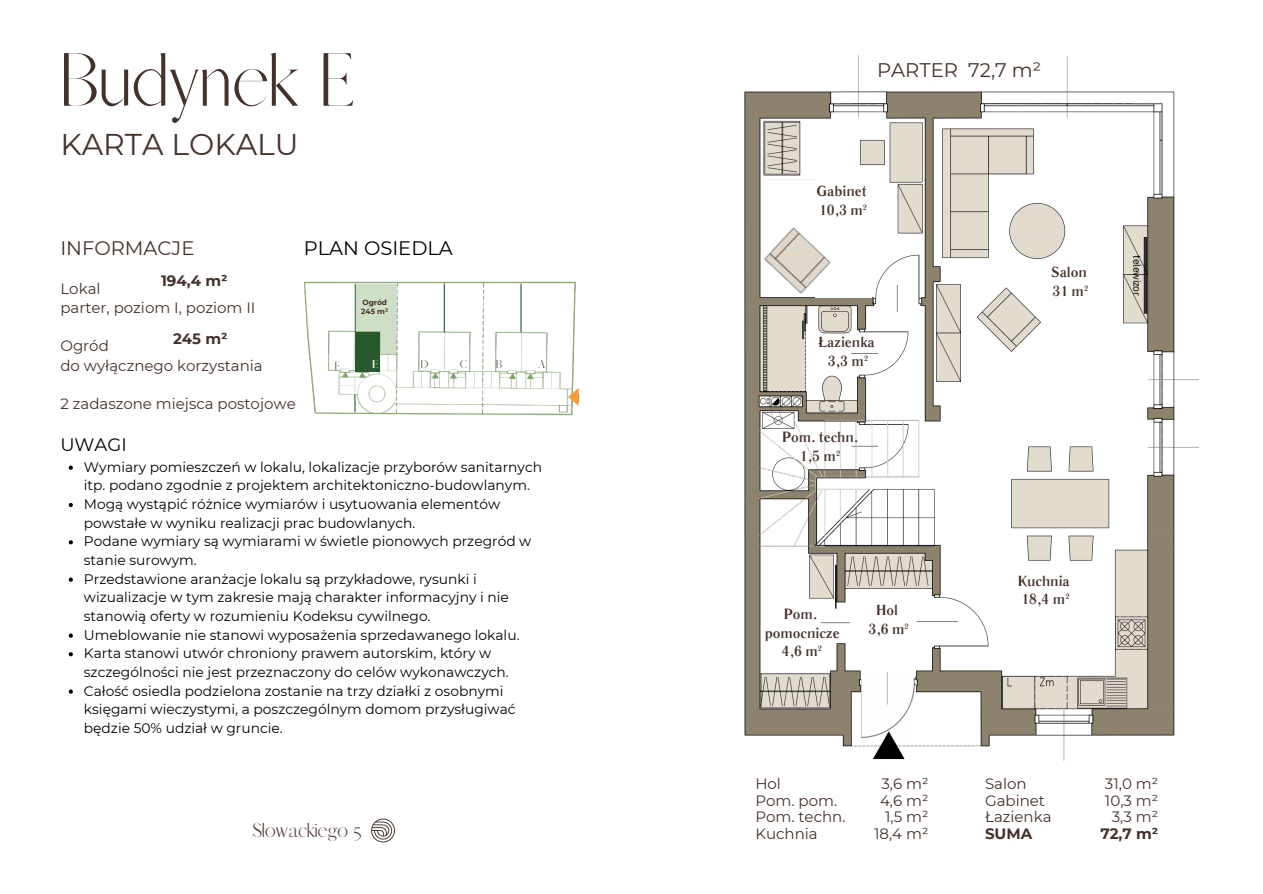
<style>
.page{position:relative;width:1263px;height:894px;background:#fff}
.page>*{position:absolute;margin:0;border:0;box-sizing:border-box;transform-origin:0 0}
.t1{font:67.8px "Afrah";color:#44312b}
.t2{font:30px "Montserrat";color:#44312b}
.t3{font:19.65px "Montserrat";color:#44312b}
.t4{font:19.5px "Montserrat";color:#000}
.t5{font:19.5px "Montserrat";color:#44312b}
.t6{font:18.15px "Afrah";color:#44312b}
.t7{font:18px "Montserrat";color:#000}
.t8{font:15px/16.8px "Montserrat";color:#44312b}
.t9{font:700 15px "Montserrat";color:#44312b}
.t10{font:700 14.55px/18.5px "Literaturnaya";color:#44312b;text-align:center}
.t11{font:13.8px/18.6px "Montserrat";color:#000}
.t12{font:10.65px "Afrah";color:#44312b}
.t13{font:10.35px "Afrah";color:#44312b}
.t14{font:700 10.35px "Afrah";color:#fff}
.t15{font:10.2px "IBM Plex Sans";letter-spacing:-.02em;color:#000}
.t16{font:700 7.5px/9.3px "Montserrat";color:#44312b}
</style>
<div class="page">
<svg style="left:371px;top:818px;width:24px;height:23px"></svg>
<img style="left:744px;top:55px;width:455px;height:706px">
<img style="left:303px;top:281px;width:277px;height:135px">
<hr style="left:444px;top:283px;width:1px;height:49px;background:#27592d">
<hr style="left:520px;top:283px;width:2px;height:49px;background:#27592d">
<div style="left:355px;top:284px;width:42px;height:48px;background:#cfdec6"></div>
<div style="left:379px;top:333px;width:18px;height:21px;background:#cfdec6"></div>
<svg style="left:568px;top:388px;width:11px;height:18px"></svg>
<div style="left:355px;top:332px;width:25px;height:40px;background:#27592d"></div>
<svg style="left:354px;top:394px;width:2px;height:18px"></svg>
<div style="left:763px;top:179px;width:56px;height:117px;background:#fff"></div>
<div style="left:815px;top:264px;width:56px;height:33px;background:#fff"></div>
<img style="left:757px;top:217px;width:87px;height:86px">
<svg style="left:69px;top:465px;width:4px;height:4px"></svg>
<svg style="left:69px;top:503px;width:4px;height:4px"></svg>
<svg style="left:69px;top:540px;width:4px;height:4px"></svg>
<svg style="left:69px;top:577px;width:4px;height:4px"></svg>
<svg style="left:69px;top:633px;width:4px;height:4px"></svg>
<svg style="left:69px;top:652px;width:4px;height:4px"></svg>
<svg style="left:69px;top:689px;width:4px;height:4px"></svg>
<div style="left:861px;top:623px;width:54px;height:76px;background:#fff"></div>
<img style="left:861px;top:672px;width:54px;height:68px">
<svg style="left:873px;top:731px;width:32px;height:28px"></svg>
<h1 class="t1" style="left:57px;top:37px;width:300px">Budynek E</h1>
<h2 class="t2" style="left:60px;top:126px;width:240px">KARTA LOKALU</h2>
<h3 class="t5" style="left:60px;top:236px;width:135px">INFORMACJE</h3>
<h3 class="t4" style="left:304px;top:236px;width:151px">PLAN OSIEDLA</h3>
<p class="t8" style="left:60px;top:279px;width:196px;line-height:19.2px">Lokal<br>parter, poziom I, poziom II</p>
<p class="t8" style="left:60px;top:336px;width:204px;line-height:19.2px">Ogród<br>do wyłącznego korzystania</p>
<p class="t8" style="left:60px;top:395px;width:237px">2 zadaszone miejsca postojowe</p>
<p class="t9" style="left:161px;top:271px;width:68px">194,4 m²</p>
<p class="t16" style="left:361px;top:297px;width:29px">Ogród<br>245 m²</p>
<p class="t9" style="left:173px;top:329px;width:56px">245 m²</p>
<p class="t12" style="left:335px;top:359px;width:7px">F</p>
<p class="t14" style="left:372px;top:357px;width:8px">E</p>
<p class="t13" style="left:420px;top:358px;width:10px">D</p>
<p class="t13" style="left:460px;top:358px;width:9px">C</p>
<p class="t13" style="left:496px;top:358px;width:8px">B</p>
<p class="t13" style="left:538px;top:358px;width:8px">A</p>
<h3 class="t7" style="left:60px;top:433px;width:68px">UWAGI</h3>
<p class="t11" style="left:84px;top:457px;width:460px">Wymiary pomieszczeń w lokalu, lokalizacje przyborów sanitarnych itp. podano zgodnie z projektem architektoniczno-budowlanym.<br>Mogą wystąpić różnice wymiarów i usytuowania elementów powstałe w wyniku realizacji prac budowlanych.<br>Podane wymiary są wymiarami w świetle pionowych przegród w stanie surowym.<br>Przedstawione aranżacje lokalu są przykładowe, rysunki i wizualizacje w tym zakresie mają charakter informacyjny i nie stanowią oferty w rozumieniu Kodeksu cywilnego.<br>Umeblowanie nie stanowi wyposażenia sprzedawanego lokalu.<br>Karta stanowi utwór chroniony prawem autorskim, który w szczególności nie jest przeznaczony do celów wykonawczych.<br>Całość osiedla podzielona zostanie na trzy działki z osobnymi księgami wieczystymi, a poszczególnym domom przysługiwać będzie 50% udział w gruncie.</p>
<h3 class="t6" style="left:252px;top:818px;width:111px">Słowackiego 5</h3>
<h3 class="t3" style="left:877px;top:58px;width:166px">PARTER 72,7 m²</h3>
<p class="t10" style="left:816px;top:182px;width:53px;text-align:left">Gabinet<br>10,3 m²</p>
<p class="t10" style="left:818px;top:333px;width:58px">Łazienka<br>3,3 m²</p>
<p class="t10" style="left:782px;top:428px;width:78px">Pom. techn.<br>1,5 m²</p>
<p class="t10" style="left:1051px;top:263px;width:39px;text-align:left">Salon<br>31 m²</p>
<p class="t10" style="left:765px;top:605px;width:76px">Pom. pomocnicze<br>4,6 m²</p>
<p class="t10" style="left:868px;top:601px;width:42px">Hol<br>3,6 m²</p>
<p class="t10" style="left:1018px;top:571px;width:53px;text-align:left">Kuchnia<br>18,4 m²</p>
<p class="t15" style="left:1144px;top:255px;width:42px;rotate:90deg">telewizor</p>
<p class="t8" style="left:755px;top:774px;width:92px">Hol<br>Pom. pom.<br>Pom. techn.<br>Kuchnia</p>
<p class="t8" style="left:874px;top:774px;width:56px;text-align:right">3,6 m²<br>4,6 m²<br>1,5 m²<br>18,4 m²</p>
<p class="t8" style="left:985px;top:774px;width:68px">Salon<br>Gabinet<br>Łazienka</p>
<p class="t9" style="left:985px;top:824px;width:49px">SUMA</p>
<p class="t8" style="left:1105px;top:774px;width:55px;text-align:center">31,0 m²<br>10,3 m²<br>3,3 m²</p>
<p class="t9" style="left:1100px;top:824px;width:59px">72,7 m²</p>
</div>
